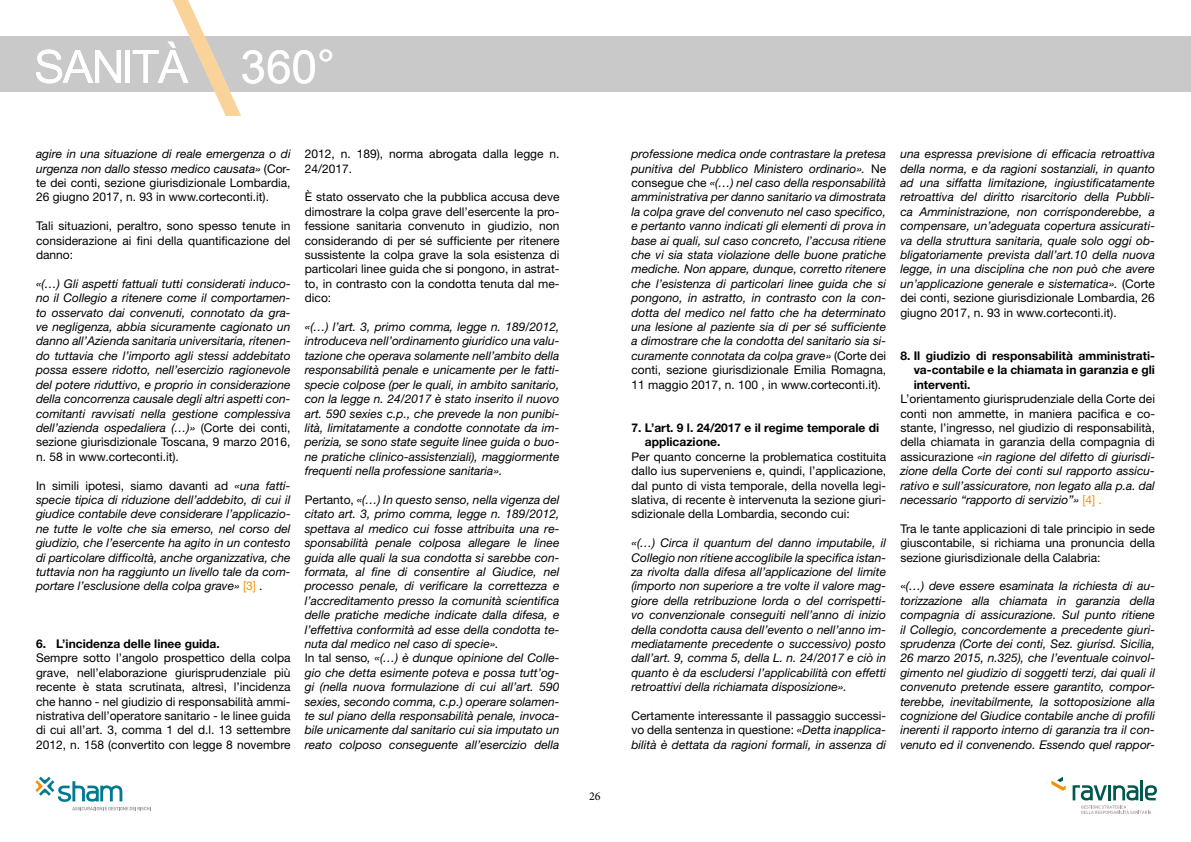
<style>
.page{position:relative;width:1191px;height:842px;background:#fff}
.page>*{position:absolute;margin:0;border:0;box-sizing:border-box;transform-origin:0 0}
.t1{font:45.8px "Arial Unicode MS";color:#fff}
.t2{font:italic 12px/14.4px "Helvetica Neue";color:#000;text-align:justify}
.t3{font:12px/14.4px "Helvetica Neue";color:#000;text-align:justify}
.t4{font:700 12px/14.4px "Helvetica Neue";color:#000}
.t5{font:12px "Minion Pro";color:#000}
.s1{font-style:italic}
.s2{font-style:normal}
.s3{font-style:normal;color:#f39200}
.s4{color:#f39200}
</style>
<div class="page">
<div style="left:0;top:36px;width:1191px;height:56px;background:#cac9c9"></div>
<svg style="left:36px;top:49px;width:85px;height:34px"></svg>
<hr style="left:125px;top:50px;width:4px;height:33px;background:#fff">
<svg style="left:133px;top:0;width:108px;height:116px"></svg>
<svg style="left:35px;top:777px;width:116px;height:33px"></svg>
<hr style="left:1140px;top:780px;width:3px;height:20px;background:#00584e">
<svg style="left:1072px;top:785px;width:85px;height:29px"></svg>
<svg style="left:1051px;top:777px;width:14px;height:14px"></svg>
<h1 class="t1" style="left:240px;top:33px;width:96px">360°</h1>
<p class="t3" style="left:36px;top:147px;width:256px"><span class="s1">agire in una situazione di reale emergenza o di urgenza non dallo stesso medico causata»</span> (Cor&shy;te dei conti, sezione giurisdizionale Lombardia, 26 giugno 2017, n. 93 in www.corteconti.it).</p>
<p class="t3" style="left:36px;top:219px;width:256px">Tali situazioni, peraltro, sono spesso tenute in considerazione ai fini della quantificazione del danno:</p>
<p class="t2" style="left:36px;top:276px;width:256px">«(…) Gli aspetti fattuali tutti considerati induco&shy;no il Collegio a ritenere come il comportamen&shy;to osservato dai convenuti, connotato da gra&shy;ve negligenza, abbia sicuramente cagionato un danno all’Azienda sanitaria universitaria, ritenen&shy;do tuttavia che l’importo agli stessi addebitato possa essere ridotto, nell’esercizio ragionevole del potere riduttivo, e proprio in considerazione della concorrenza causale degli altri aspetti con&shy;comitanti ravvisati nella gestione complessiva dell’azienda ospedaliera (…)» <span class="s2">(Corte dei conti, sezione giurisdizionale Toscana, 9 marzo 2016, n. 58 in www.corteconti.it).</span></p>
<p class="t2" style="left:36px;top:478px;width:256px"><span class="s2">In simili ipotesi, siamo davanti ad</span> «una fatti&shy;specie tipica di riduzione dell’addebito, di cui il giudice contabile deve considerare l’applicazio&shy;ne tutte le volte che sia emerso, nel corso del giudizio, che l’esercente ha agito in un contesto di particolare difficoltà, anche organizzativa, che tuttavia non ha raggiunto un livello tale da com&shy;portare l’esclusione della colpa grave» <span class="s3">[3]</span> <span class="s2">.</span></p>
<p class="t4" style="left:36px;top:636px;width:185px">6. L’incidenza delle linee guida.</p>
<p class="t3" style="left:36px;top:651px;width:256px">Sempre sotto l’angolo prospettico della colpa grave, nell’elaborazione giurisprudenziale più recente è stata scrutinata, altresì, l’incidenza che hanno - nel giudizio di responsabilità ammi&shy;nistrativa dell’operatore sanitario - le linee guida di cui all’art. 3, comma 1 del d.l. 13 settembre 2012, n. 158 (convertito con legge 8 novembre</p>
<p class="t3" style="left:305px;top:147px;width:256px">2012, n. 189), norma abrogata dalla legge n.<br>24/2017.</p>
<p class="t3" style="left:305px;top:190px;width:256px">È stato osservato che la pubblica accusa deve dimostrare la colpa grave dell’esercente la pro&shy;fessione sanitaria convenuto in giudizio, non considerando di per sé sufficiente per ritenere sussistente la colpa grave la sola esistenza di particolari linee guida che si pongono, in astrat&shy;to, in contrasto con la condotta tenuta dal me&shy;dico:</p>
<p class="t2" style="left:305px;top:319px;width:256px">«(…) l’art. 3, primo comma, legge n. 189/2012, introduceva nell’ordinamento giuridico una valu&shy;tazione che operava solamente nell’ambito della responsabilità penale e unicamente per le fatti&shy;specie colpose (per le quali, in ambito sanitario, con la legge n. 24/2017 è stato inserito il nuovo art. 590 sexies c.p., che prevede la non punibi&shy;lità, limitatamente a condotte connotate da im&shy;perizia, se sono state seguite linee guida o buo&shy;ne pratiche clinico-assistenziali), maggiormente frequenti nella professione sanitaria».</p>
<p class="t2" style="left:305px;top:492px;width:256px;text-align:left"><span class="s2">Pertanto,</span> «(…) In questo senso, nella vigenza del citato art. 3, primo comma, legge n. 189/2012, spettava al medico cui fosse attribuita una re&shy;sponsabilità penale colposa allegare le linee guida alle quali la sua condotta si sarebbe con&shy;formata, al fine di consentire al Giudice, nel processo penale, di verificare la correttezza e l’accreditamento presso la comunità scientifica delle pratiche mediche indicate dalla difesa, e l’effettiva conformità ad esse della condotta te&shy;nuta dal medico nel caso di specie».<br><span class="s2">In tal senso</span>, «(…) è dunque opinione del Colle&shy;gio che detta esimente poteva e possa tutt’og&shy;gi (nella nuova formulazione di cui all’art. 590 sexies, secondo comma, c.p.) operare solamen&shy;te sul piano della responsabilità penale, invoca&shy;bile unicamente dal sanitario cui sia imputato un reato colposo conseguente all’esercizio della</p>
<p class="t5" style="left:589px;top:788px;width:13px">26</p>
<p class="t2" style="left:631px;top:147px;width:256px">professione medica onde contrastare la pretesa punitiva del Pubblico Ministero ordinario». <span class="s2">Ne consegue che</span> «(…) nel caso della responsabilità amministrativa per danno sanitario va dimostrata la colpa grave del convenuto nel caso specifico, e pertanto vanno indicati gli elementi di prova in base ai quali, sul caso concreto, l’accusa ritiene che vi sia stata violazione delle buone pratiche mediche. Non appare, dunque, corretto ritenere che l’esistenza di particolari linee guida che si pongono, in astratto, in contrasto con la con&shy;dotta del medico nel fatto che ha determinato una lesione al paziente sia di per sé sufficiente a dimostrare che la condotta del sanitario sia si&shy;curamente connotata da colpa grave» <span class="s2">(Corte dei conti, sezione giurisdizionale Emilia Romagna, 11 maggio 2017, n. 100 , in www.corteconti.it).</span></p>
<p class="t4" style="left:645px;top:420px;width:236px;text-indent:-13px">7. L’art. 9 l. 24/2017 e il regime temporale di applicazione.</p>
<p class="t3" style="left:631px;top:449px;width:256px">Per quanto concerne la problematica costituita dallo ius superveniens e, quindi, l’applicazione, dal punto di vista temporale, della novella legi&shy;slativa, di recente è intervenuta la sezione giuri&shy;sdizionale della Lombardia, secondo cui:</p>
<p class="t2" style="left:631px;top:535px;width:256px">«(…) Circa il quantum del danno imputabile, il Collegio non ritiene accoglibile la specifica istan&shy;za rivolta dalla difesa all’applicazione del limite (importo non superiore a tre volte il valore mag&shy;giore della retribuzione lorda o del corrispetti&shy;vo convenzionale conseguiti nell’anno di inizio della condotta causa dell’evento o nell’anno im&shy;mediatamente precedente o successivo) posto dall’art. 9, comma 5, della L. n. 24/2017 e ciò in quanto è da escludersi l’applicabilità con effetti retroattivi della richiamata disposizione».</p>
<p class="t3" style="left:631px;top:708px;width:256px">Certamente interessante il passaggio successi&shy;vo della sentenza in questione: <span class="s1">«Detta inapplica&shy;bilità è dettata da ragioni formali, in assenza di</span></p>
<p class="t2" style="left:900px;top:147px;width:256px">una espressa previsione di efficacia retroattiva della norma, e da ragioni sostanziali, in quanto ad una siffatta limitazione, ingiustificatamente retroattiva del diritto risarcitorio della Pubbli&shy;ca Amministrazione, non corrisponderebbe, a compensare, un’adeguata copertura assicurati&shy;va della struttura sanitaria, quale solo oggi ob&shy;bligatoriamente prevista dall’art.10 della nuova legge, in una disciplina che non può che avere un’applicazione generale e sistematica». <span class="s2">(Corte dei conti, sezione giurisdizionale Lombardia, 26 giugno 2017, n. 93 in www.corteconti.it).</span></p>
<p class="t4" style="left:913px;top:348px;width:243px;text-align:justify;text-indent:-13px">8. Il giudizio di responsabilità amministrati&shy;va-contabile e la chiamata in garanzia e gli interventi.</p>
<p class="t3" style="left:900px;top:391px;width:256px">L’orientamento giurisprudenziale della Corte dei conti non ammette, in maniera pacifica e co&shy;stante, l’ingresso, nel giudizio di responsabilità, della chiamata in garanzia della compagnia di assicurazione <span class="s1">«in ragione del difetto di giurisdi&shy;zione della Corte dei conti sul rapporto assicu&shy;rativo e sull’assicuratore, non legato alla p.a. dal necessario “rapporto di servizio”»</span> <span class="s4">[4] .</span></p>
<p class="t3" style="left:900px;top:521px;width:256px">Tra le tante applicazioni di tale principio in sede giuscontabile, si richiama una pronuncia della sezione giurisdizionale della Calabria:</p>
<p class="t2" style="left:900px;top:579px;width:256px"><span class="s2">«</span>(…) deve essere esaminata la richiesta di au&shy;torizzazione alla chiamata in garanzia della compagnia di assicurazione. Sul punto ritiene il Collegio, concordemente a precedente giuri&shy;sprudenza (Corte dei conti, Sez. giurisd. Sicilia, 26 marzo 2015, n.325), che l’eventuale coinvol&shy;gimento nel giudizio di soggetti terzi, dai quali il convenuto pretende essere garantito, compor&shy;terebbe, inevitabilmente, la sottoposizione alla cognizione del Giudice contabile anche di profili inerenti il rapporto interno di garanzia tra il con&shy;venuto ed il convenendo. Essendo quel rappor-</p>
</div>
